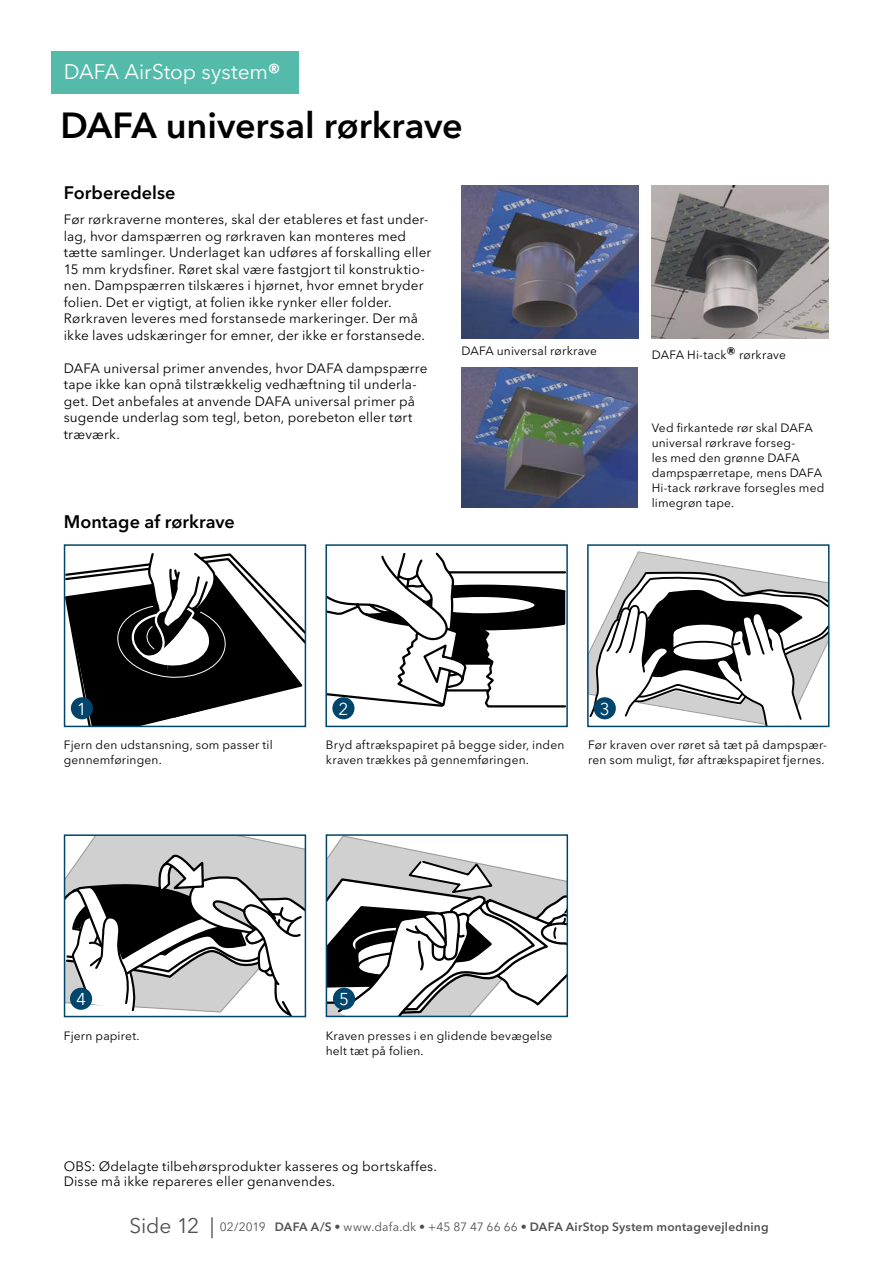
<style>
.page{position:relative;width:893px;height:1263px;background:#fff}
.page>*{position:absolute;margin:0;border:0;box-sizing:border-box;transform-origin:0 0}
.t1{font:600 36px "Avenir Next LT Pro";color:#000}
.t2{font:21px "Avenir Next LT Pro";letter-spacing:-.005em;color:#fff}
.t3{font:600 18px "Avenir Next LT Pro";letter-spacing:.005em;color:#000}
.t4{font:17.1px "Avenir Next LT Pro";color:#fff}
.t5{font:13.5px/16.5px "Avenir Next LT Pro";letter-spacing:.01em;color:#000}
.t6{font:12px/15px "Avenir Next LT Pro";letter-spacing:.015em;color:#000}
.t7{font:600 12px "Avenir Next LT Pro";letter-spacing:.02em;color:#505152}
.s1{font-family:"Lucida Sans";font-weight:600}
.s2{font-weight:600;font-size:16.5px}
.s3{font-weight:400;font-size:21px}
.s4{font-weight:400}
</style>
<div class="page">
<div style="left:51px;top:51px;width:247px;height:43px;background:#54bbab"></div>
<img style="left:462px;top:186px;width:176px;height:152px">
<img style="left:652px;top:186px;width:176px;height:152px">
<img style="left:461px;top:368px;width:177px;height:139px">
<svg style="left:67px;top:553px;width:236px;height:171px"></svg>
<div style="left:64px;top:544px;width:242px;height:183px;border:2px solid #00456c"></div>
<svg style="left:67px;top:837px;width:236px;height:177px"></svg>
<div style="left:64px;top:834px;width:242px;height:183px;border:2px solid #00456c"></div>
<svg style="left:328px;top:553px;width:237px;height:167px"></svg>
<div style="left:325px;top:544px;width:243px;height:183px;border:2px solid #00456c"></div>
<svg style="left:329px;top:837px;width:236px;height:177px"></svg>
<div style="left:326px;top:834px;width:242px;height:183px;border:2px solid #00456c"></div>
<svg style="left:590px;top:551px;width:236px;height:173px"></svg>
<div style="left:587px;top:544px;width:242px;height:183px;border:2px solid #00456c"></div>
<div style="left:71px;top:697px;width:22px;height:22px;background:#00456c;border-radius:50%"></div>
<div style="left:70px;top:988px;width:22px;height:22px;background:#00456c;border-radius:50%"></div>
<div style="left:332px;top:697px;width:22px;height:22px;background:#00456c;border-radius:50%"></div>
<div style="left:333px;top:988px;width:22px;height:22px;background:#00456c;border-radius:50%"></div>
<div style="left:594px;top:697px;width:22px;height:22px;background:#00456c;border-radius:50%"></div>
<h2 class="t2" style="left:64px;top:59px;width:218px">DAFA AirStop system<span class="s1">®</span></h2>
<h1 class="t1" style="left:60px;top:103px;width:404px">DAFA universal rørkrave</h1>
<h3 class="t3" style="left:64px;top:182px;width:113px">Forberedelse</h3>
<p class="t5" style="left:64px;top:212px;width:369px">Før rørkraverne monteres, skal der etableres et fast under&shy;lag, hvor damspærren og rørkraven kan monteres med tætte samlinger. Underlaget kan udføres af forskalling eller 15 mm krydsfiner. Røret skal være fastgjort til konstruktio&shy;nen. Dampspærren tilskæres i hjørnet, hvor emnet bryder folien. Det er vigtigt, at folien ikke rynker eller folder.<br>Rørkraven leveres med forstansede markeringer. Der må ikke laves udskæringer for emner, der ikke er forstansede.</p>
<p class="t5" style="left:64px;top:360px;width:365px">DAFA universal primer anvendes, hvor DAFA dampspærre tape ikke kan opnå tilstrækkelig vedhæftning til underla&shy;get. Det anbefales at anvende DAFA universal primer på sugende underlag som tegl, beton, porebeton eller tørt træværk.</p>
<h3 class="t3" style="left:64px;top:511px;width:173px">Montage af rørkrave</h3>
<p class="t6" style="left:461px;top:344px;width:137px">DAFA universal rørkrave</p>
<p class="t6" style="left:652px;top:347px;width:136px">DAFA Hi-tack<span class="s2">®</span> rørkrave</p>
<p class="t6" style="left:652px;top:421px;width:174px">Ved firkantede rør skal DAFA universal rørkrave forseg-<br>les med den grønne DAFA dampspærretape, mens DAFA<br>Hi-tack rørkrave forsegles med limegrøn tape.</p>
<p class="t4" style="left:77px;top:699px;width:11px">1</p>
<p class="t4" style="left:338px;top:699px;width:11px">2</p>
<p class="t4" style="left:600px;top:699px;width:11px">3</p>
<p class="t6" style="left:64px;top:737px;width:210px">Fjern den udstansning, som passer til gennemføringen.</p>
<p class="t6" style="left:326px;top:737px;width:240px">Bryd aftrækspapiret på begge sider, inden kraven trækkes på gennemføringen.</p>
<p class="t6" style="left:588px;top:737px;width:240px">Før kraven over røret så tæt på dampspær&shy;ren som muligt, før aftrækspapiret fjernes.</p>
<p class="t4" style="left:76px;top:989px;width:11px">4</p>
<p class="t4" style="left:339px;top:989px;width:11px">5</p>
<p class="t6" style="left:64px;top:1028px;width:77px">Fjern papiret.</p>
<p class="t6" style="left:326px;top:1028px;width:228px">Kraven presses i en glidende bevægelse helt tæt på folien.</p>
<p class="t5" style="left:64px;top:1159px;width:375px;line-height:15px">OBS: Ødelagte tilbehørsprodukter kasseres og bortskaffes.<br>Disse må ikke repareres eller genanvendes.</p>
<p class="t7" style="left:129px;top:1219px;width:641px"><span class="s3">Side 12 |</span> <span class="s4">02/2019</span> DAFA A/S • <span class="s4">www.dafa.dk</span> • <span class="s4">+45 87 47 66 66</span> • DAFA AirStop System montagevejledning</p>
</div>
